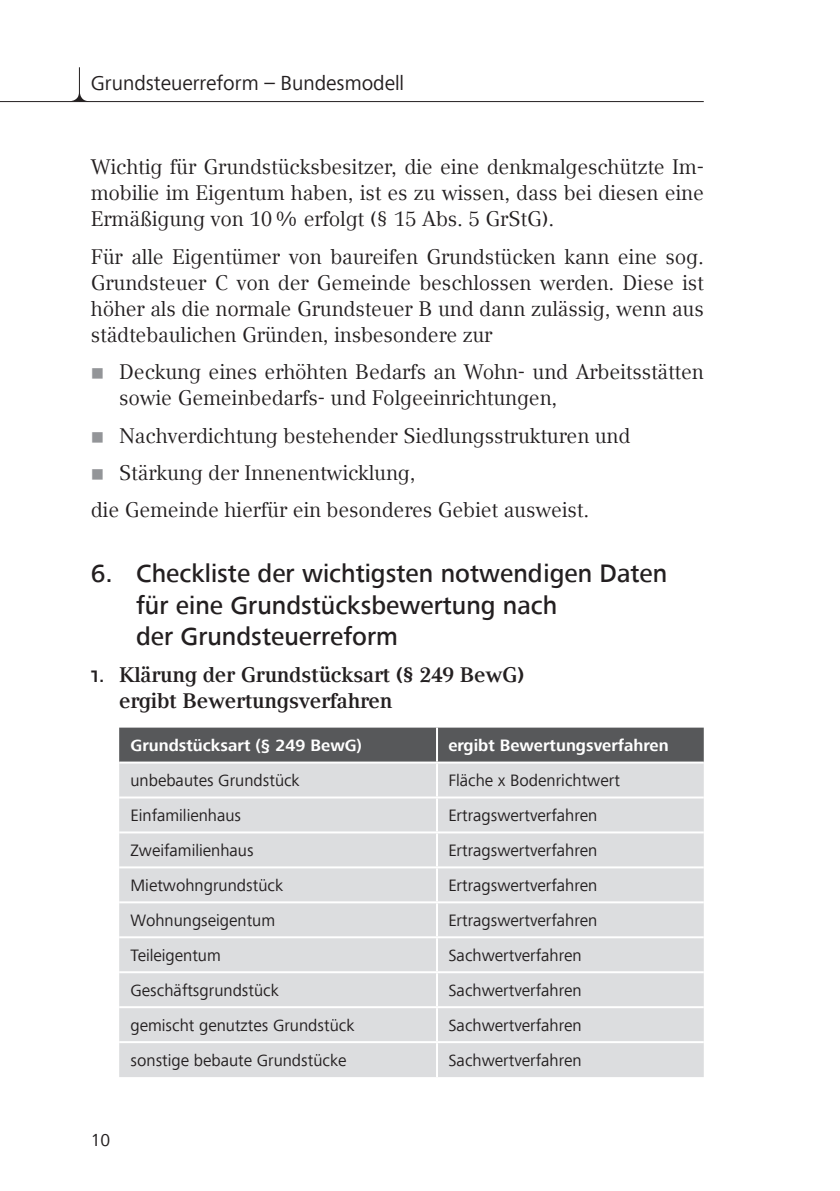
<style>
.page{position:relative;width:840px;height:1191px;background:#fff}
.page>*{position:absolute;margin:0;border:0;box-sizing:border-box;transform-origin:0 0}
.t1{font:500 26px/31.2px "Frutiger Next Com";color:#231f20}
.t2{font:21px/26px "Compatil TDATEV";color:#231f20;text-align:justify}
.t3{font:700 21px/26px "Compatil TDATEV";color:#231f20}
.t4{font:21px "Frutiger Next Com";color:#231f20}
.t5{font:18px "Frutiger Next Com";color:#231f20}
.t6{font:17px "Frutiger Next Com";color:#231f20}
.t7{font:700 17px "Frutiger Next Com";color:#fff}
.s1{font-family:"Frutiger Next Com";font-weight:500}
</style>
<div class="page">
<hr style="left:0;top:101px;width:703px;height:1px;background:#231f20">
<hr style="left:79px;top:67px;width:1px;height:35px;background:#231f20">
<svg style="left:70px;top:93px;width:17px;height:9px"></svg>
<div style="left:119px;top:727px;width:584px;height:34px;background:#57585a"></div>
<div style="left:119px;top:763px;width:584px;height:314px;background:#dcdddf"></div>
<hr style="left:436px;top:727px;width:2px;height:34px;background:#fff">
<hr style="left:436px;top:763px;width:2px;height:33px;background:#fff">
<hr style="left:119px;top:796px;width:318px;height:2px;background:#fff">
<hr style="left:437px;top:796px;width:266px;height:2px;background:#fff">
<hr style="left:436px;top:798px;width:2px;height:33px;background:#fff">
<hr style="left:119px;top:831px;width:318px;height:2px;background:#fff">
<hr style="left:437px;top:831px;width:266px;height:2px;background:#fff">
<hr style="left:436px;top:833px;width:2px;height:33px;background:#fff">
<hr style="left:119px;top:866px;width:318px;height:2px;background:#fff">
<hr style="left:437px;top:866px;width:266px;height:2px;background:#fff">
<hr style="left:436px;top:868px;width:2px;height:33px;background:#fff">
<hr style="left:119px;top:901px;width:318px;height:2px;background:#fff">
<hr style="left:437px;top:901px;width:266px;height:2px;background:#fff">
<hr style="left:436px;top:903px;width:2px;height:33px;background:#fff">
<hr style="left:119px;top:936px;width:318px;height:2px;background:#fff">
<hr style="left:437px;top:936px;width:266px;height:2px;background:#fff">
<hr style="left:436px;top:938px;width:2px;height:33px;background:#fff">
<hr style="left:119px;top:971px;width:318px;height:2px;background:#fff">
<hr style="left:437px;top:971px;width:266px;height:2px;background:#fff">
<hr style="left:436px;top:973px;width:2px;height:33px;background:#fff">
<hr style="left:119px;top:1006px;width:318px;height:2px;background:#fff">
<hr style="left:437px;top:1006px;width:266px;height:2px;background:#fff">
<hr style="left:436px;top:1008px;width:2px;height:33px;background:#fff">
<hr style="left:119px;top:1041px;width:318px;height:2px;background:#fff">
<hr style="left:437px;top:1041px;width:266px;height:2px;background:#fff">
<hr style="left:436px;top:1043px;width:2px;height:34px;background:#fff">
<p class="t4" style="left:91px;top:71px;width:315px">Grundsteuerreform – Bundesmodell</p>
<p class="t2" style="left:91px;top:154px;width:614px">Wichtig für Grundstücksbesitzer, die eine denkmalgeschützte Im&shy;mobilie im Eigentum haben, ist es zu wissen, dass bei diesen eine Ermäßigung von 10% erfolgt (§ 15 Abs. 5 GrStG).</p>
<p class="t2" style="left:91px;top:244px;width:614px">Für alle Eigentümer von baureifen Grundstücken kann eine sog.<br>Grundsteuer C von der Gemeinde beschlossen werden. Diese ist höher als die normale Grundsteuer B und dann zulässig, wenn aus städtebaulichen Gründen, insbesondere zur</p>
<p class="t2" style="left:119px;top:359px;width:585px">Deckung eines erhöhten Bedarfs an Wohn- und Arbeitsstätten sowie Gemeinbedarfs- und Folgeeinrichtungen,</p>
<p class="t2" style="left:119px;top:422px;width:512px">Nachverdichtung bestehender Siedlungsstrukturen und</p>
<p class="t2" style="left:119px;top:460px;width:297px">Stärkung der Innenentwicklung,</p>
<p class="t2" style="left:91px;top:497px;width:499px">die Gemeinde hierfür ein besonderes Gebiet ausweist.</p>
<p class="t1" style="left:136px;top:558px;width:532px;text-indent:-45px">6. Checkliste der wichtigsten notwendigen Daten für eine Grundstücksbewertung nach<br>der Grundsteuerreform</p>
<p class="t3" style="left:119px;top:662px;width:406px;text-indent:-28px"><span class="s1">1.</span> Klärung der Grundstücksart (§ 249 BewG) ergibt Bewertungsverfahren</p>
<p class="t7" style="left:130px;top:736px;width:232px">Grundstücksart (§ 249 BewG)</p>
<p class="t7" style="left:448px;top:736px;width:222px">ergibt Bewertungsverfahren</p>
<p class="t6" style="left:130px;top:770px;width:171px">unbebautes Grundstück</p>
<p class="t6" style="left:448px;top:770px;width:173px">Fläche x Bodenrichtwert</p>
<p class="t6" style="left:130px;top:805px;width:112px">Einfamilienhaus</p>
<p class="t6" style="left:448px;top:805px;width:150px">Ertragswertverfahren</p>
<p class="t6" style="left:130px;top:840px;width:124px">Zweifamilienhaus</p>
<p class="t6" style="left:448px;top:840px;width:150px">Ertragswertverfahren</p>
<p class="t6" style="left:130px;top:875px;width:154px">Mietwohngrundstück</p>
<p class="t6" style="left:448px;top:875px;width:150px">Ertragswertverfahren</p>
<p class="t6" style="left:130px;top:910px;width:146px">Wohnungseigentum</p>
<p class="t6" style="left:448px;top:910px;width:150px">Ertragswertverfahren</p>
<p class="t6" style="left:130px;top:945px;width:92px">Teileigentum</p>
<p class="t6" style="left:448px;top:945px;width:135px">Sachwertverfahren</p>
<p class="t6" style="left:130px;top:980px;width:150px">Geschäftsgrundstück</p>
<p class="t6" style="left:448px;top:980px;width:135px">Sachwertverfahren</p>
<p class="t6" style="left:130px;top:1015px;width:225px">gemischt genutztes Grundstück</p>
<p class="t6" style="left:448px;top:1015px;width:135px">Sachwertverfahren</p>
<p class="t6" style="left:130px;top:1050px;width:217px">sonstige bebaute Grundstücke</p>
<p class="t6" style="left:448px;top:1050px;width:135px">Sachwertverfahren</p>
<p class="t5" style="left:91px;top:1129px;width:21px">10</p>
</div>
